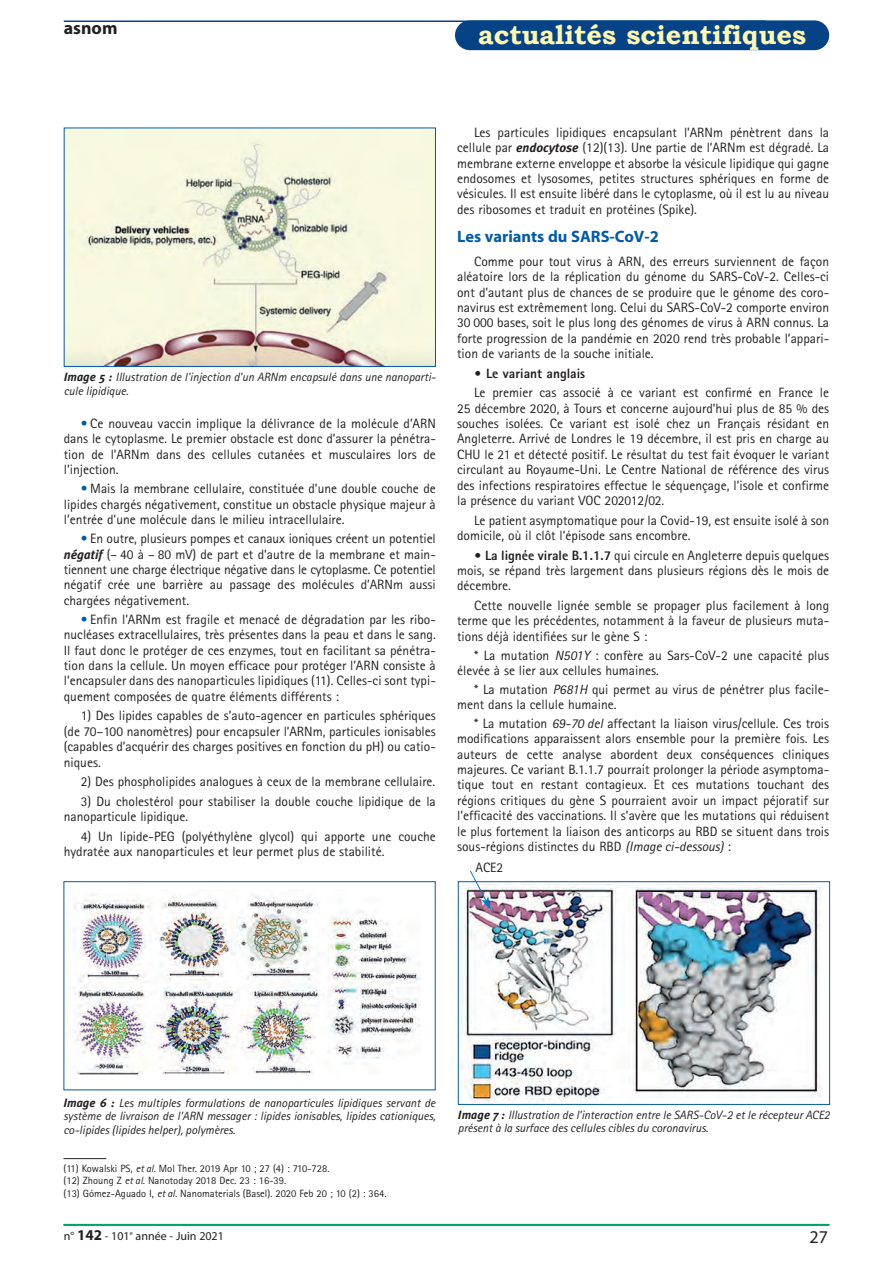
<style>
.page{position:relative;width:893px;height:1263px;background:#fff}
.page>*{position:absolute;margin:0;border:0;box-sizing:border-box;transform-origin:0 0}
.t1{font:700 27px "Bookman Old Style";color:#fff8ae}
.t2{font:700 18px "Myriad";color:#231f20}
.t3{font:18px "Myriad";color:#231f20}
.t4{font:700 16.5px "Myriad";color:#015ba9}
.t5{font:13.5px/15.5px "Rotis Sans Serif";color:#231f20;text-align:justify}
.t6{font:800 13.5px "Rotis Sans Serif";color:#231f20}
.t7{font:italic 12px/13.5px "Rotis Sans Serif";color:#231f20}
.t8{font:12px "Myriad";color:#231f20}
.t9{font:10.5px "Rotis Sans Serif";color:#231f20}
.s1{font-family:"Meta Plus";font-weight:700}
.s2{color:#015ba9}
.s3{font-family:"Meta Plus";font-weight:700;font-style:italic;font-size:12.75px}
.s4{font-weight:800}
.s5{font-style:italic}
.s6{font-weight:700;font-size:15px}
</style>
<div class="page">
<div style="left:455px;top:20px;width:374px;height:30px;background:#054286;border-radius:15px"></div>
<hr style="left:64px;top:21px;width:701px;height:1px;background:#054286">
<hr style="left:64px;top:1224px;width:765px;height:1px;background:#00a65f">
<hr style="left:64px;top:1158px;width:42px;height:1px;background:#231f20">
<img style="left:66px;top:130px;width:368px;height:235px">
<div style="left:64px;top:128px;width:372px;height:239px;border:1px solid #015ba9"></div>
<img style="left:74px;top:894px;width:347px;height:181px">
<div style="left:64px;top:881px;width:372px;height:209px;border:1px solid #015ba9"></div>
<img style="left:460px;top:886px;width:362px;height:217px">
<div style="left:458px;top:881px;width:372px;height:224px;border:1px solid #015ba9"></div>
<svg style="left:469px;top:870px;width:22px;height:40px"></svg>
<p class="t2" style="left:64px;top:21px;width:55px">asnom</p>
<p class="t1" style="left:478px;top:19px;width:330px">actualités scientifiques</p>
<p class="t7" style="left:64px;top:372px;width:374px"><span class="s1">Image 5 :</span> Illustration de l'injection d'un ARNm encapsulé dans une nanoparti&shy;cule lipidique.</p>
<p class="t5" style="left:64px;top:417px;width:374px;text-indent:17px"><span class="s2">•</span> Ce nouveau vaccin implique la délivrance de la molécule d’ARN dans le cytoplasme. Le premier obstacle est donc d’assurer la pénétra&shy;tion de l’ARNm dans des cellules cutanées et musculaires lors de l’injection.</p>
<p class="t5" style="left:64px;top:482px;width:374px;text-indent:17px"><span class="s2">•</span> Mais la membrane cellulaire, constituée d’une double couche de lipides chargés négativement, constitue un obstacle physique majeur à l’entrée d’une molécule dans le milieu intracellulaire.</p>
<p class="t5" style="left:64px;top:532px;width:374px;text-indent:17px"><span class="s2">•</span> En outre, plusieurs pompes et canaux ioniques créent un potentiel <span class="s3">négatif</span> (– 40 à – 80 mV) de part et d’autre de la membrane et main&shy;tiennent une charge électrique négative dans le cytoplasme. Ce potentiel négatif crée une barrière au passage des molécules d’ARNm aussi chargées négativement.</p>
<p class="t5" style="left:64px;top:613px;width:374px;text-indent:17px"><span class="s2">•</span> Enfin l’ARNm est fragile et menacé de dégradation par les ribo&shy;nucléases extracellulaires, très présentes dans la peau et dans le sang.<br>Il faut donc le protéger de ces enzymes, tout en facilitant sa pénétra&shy;tion dans la cellule. Un moyen efficace pour protéger l’ARN consiste à l’encapsuler dans des nanoparticules lipidiques (11). Celles-ci sont typi&shy;quement composées de quatre éléments différents :</p>
<p class="t5" style="left:64px;top:709px;width:374px;text-indent:17px">1) Des lipides capables de s’auto-agencer en particules sphériques (de 70–100 nanomètres) pour encapsuler l’ARNm, particules ionisables (capables d’acquérir des charges positives en fonction du pH) ou catio&shy;niques.</p>
<p class="t5" style="left:81px;top:775px;width:356px">2) Des phospholipides analogues à ceux de la membrane cellulaire.</p>
<p class="t5" style="left:64px;top:795px;width:374px;text-indent:17px">3) Du cholestérol pour stabiliser la double couche lipidique de la nanoparticule lipidique.</p>
<p class="t5" style="left:64px;top:830px;width:374px;text-indent:17px">4) Un lipide-PEG (polyéthylène glycol) qui apporte une couche hydratée aux nanoparticules et leur permet plus de stabilité.</p>
<p class="t5" style="left:457px;top:126px;width:374px;text-indent:17px">Les particules lipidiques encapsulant l’ARNm pénètrent dans la cellule par <span class="s3">endocytose</span> (12)(13). Une partie de l’ARNm est dégradé. La membrane externe enveloppe et absorbe la vésicule lipidique qui gagne endosomes et lysosomes, petites structures sphériques en forme de vésicules. Il est ensuite libéré dans le cytoplasme, où il est lu au niveau des ribosomes et traduit en protéines (Spike).</p>
<p class="t4" style="left:457px;top:230px;width:203px">Les variants du SARS-CoV-2</p>
<p class="t5" style="left:457px;top:255px;width:374px;text-indent:17px">Comme pour tout virus à ARN, des erreurs surviennent de façon aléatoire lors de la réplication du génome du SARS-CoV-2. Celles-ci ont d’autant plus de chances de se produire que le génome des coro&shy;navirus est extrêmement long. Celui du SARS-CoV-2 comporte environ 30 000 bases, soit le plus long des génomes de virus à ARN connus. La forte progression de la pandémie en 2020 rend très probable l’appari&shy;tion de variants de la souche initiale.</p>
<p class="t6" style="left:474px;top:368px;width:113px">• Le variant anglais</p>
<p class="t5" style="left:457px;top:386px;width:374px;text-indent:17px">Le premier cas associé à ce variant est confirmé en France le 25 décembre 2020, à Tours et concerne aujourd’hui plus de 85 % des souches isolées. Ce variant est isolé chez un Français résidant en Angleterre. Arrivé de Londres le 19 décembre, il est pris en charge au CHU le 21 et détecté positif. Le résultat du test fait évoquer le variant circulant au Royaume-Uni. Le Centre National de référence des virus des infections respiratoires effectue le séquençage, l’isole et confirme la présence du variant VOC 202012/02.</p>
<p class="t5" style="left:457px;top:514px;width:374px;text-indent:17px">Le patient asymptomatique pour la Covid-19, est ensuite isolé à son domicile, où il clôt l’épisode sans encombre.</p>
<p class="t5" style="left:457px;top:549px;width:374px;text-indent:17px"><span class="s4">• La lignée virale B.1.1.7</span> qui circule en Angleterre depuis quelques mois, se répand très largement dans plusieurs régions dès le mois de décembre.</p>
<p class="t5" style="left:457px;top:599px;width:374px;text-indent:17px">Cette nouvelle lignée semble se propager plus facilement à long terme que les précédentes, notamment à la faveur de plusieurs muta&shy;tions déjà identifiées sur le gène S :</p>
<p class="t5" style="left:457px;top:649px;width:374px;text-indent:17px">* La mutation <span class="s5">N501Y</span> : confère au Sars-CoV-2 une capacité plus élevée à se lier aux cellules humaines.</p>
<p class="t5" style="left:457px;top:683px;width:374px;text-indent:17px">* La mutation <span class="s5">P681H</span> qui permet au virus de pénétrer plus facile&shy;ment dans la cellule humaine.</p>
<p class="t5" style="left:457px;top:717px;width:374px;text-indent:17px">* La mutation <span class="s5">69-70 del</span> affectant la liaison virus/cellule. Ces trois modifications apparaissent alors ensemble pour la première fois. Les auteurs de cette analyse abordent deux conséquences cliniques majeures. Ce variant B.1.1.7 pourrait prolonger la période asymptoma&shy;tique tout en restant contagieux. Et ces mutations touchant des régions critiques du gène S pourraient avoir un impact péjoratif sur l’efficacité des vaccinations. Il s’avère que les mutations qui réduisent le plus fortement la liaison des anticorps au RBD se situent dans trois sous-régions distinctes du RBD <span class="s5">(Image ci-dessous)</span> :</p>
<p class="t5" style="left:475px;top:861px;width:29px">ACE2</p>
<p class="t7" style="left:64px;top:1097px;width:374px;text-align:justify"><span class="s1">Image 6 :</span> Les multiples formulations de nanoparticules lipidiques servant de système de livraison de l’ARN messager : lipides ionisables, lipides cationiques, co-lipides (lipides helper), polymères.</p>
<p class="t9" style="left:64px;top:1164px;width:268px">(11) Kowalski PS, <span class="s5">et al.</span> Mol Ther. 2019 Apr 10 ; 27 (4) : 710-728.</p>
<p class="t9" style="left:64px;top:1177px;width:224px">(12) Zhoung Z <span class="s5">et al.</span> Nanotoday 2018 Dec. 23 : 16-39.</p>
<p class="t9" style="left:64px;top:1190px;width:324px">(13) Gómez-Aguado I, <span class="s5">et al.</span> Nanomaterials (Basel). 2020 Feb 20 ; 10 (2) : 364.</p>
<p class="t7" style="left:458px;top:1109px;width:374px"><span class="s1">Image 7 :</span> Illustration de l’interaction entre le SARS-CoV-2 et le récepteur ACE2 présent à la surface des cellules cibles du coronavirus.</p>
<p class="t8" style="left:64px;top:1231px;width:162px">n° <span class="s6">142</span> - 101<sup>e</sup> année - Juin 2021</p>
<p class="t3" style="left:809px;top:1230px;width:20px">27</p>
</div>
